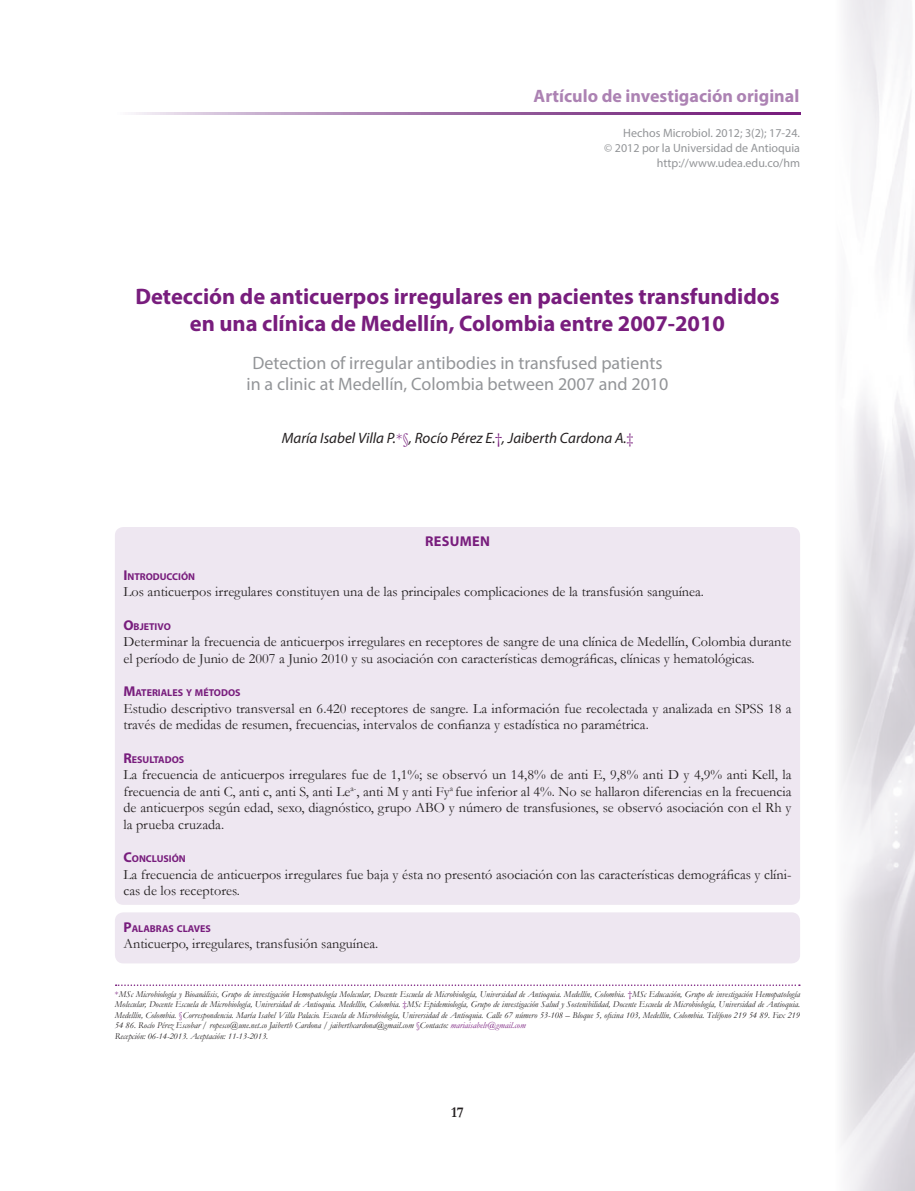
<style>
.page{position:relative;width:915px;height:1191px;background:#fff}
.page>*{position:absolute;margin:0;border:0;box-sizing:border-box;transform-origin:0 0}
.t1{font:700 22.5px/27px "Myriad Pro";color:#781d7d;text-align:center}
.t2{font:18px/21px "Myriad Pro";color:#939598;text-align:center}
.t3{font:700 18px "Myriad Pro";color:#ac82b3}
.t4{font:italic 15px "Myriad Pro";color:#231f20}
.t5{font:700 15px "Garamond";color:#231f20}
.t6{font:14.25px/16.5px "Garamond";color:#231f20}
.t7{font:700 14.25px "Myriad Pro";letter-spacing:.02em;color:#781d7d}
.t8{font:12px/15px "Myriad Pro";color:#939598;text-align:right}
.t9{font:700 10.05px "Myriad Pro";color:#781d7d}
.t10{font:italic 9px/10.5px "Garamond";color:#231f20}
.s1{font-family:"Garamond";font-style:normal;color:#781d7d}
.s2{font-size:14.25px}
.s3{font-style:normal;color:#781d7d}
.s4{color:#781d7d}
</style>
<div class="page">
<svg style="left:134px;top:112px;width:665px;height:2px"></svg>
<svg style="left:116px;top:984px;width:683px;height:2px"></svg>
<div style="left:115px;top:527px;width:684px;height:378px;background:#eee7f1;border-radius:9px"></div>
<div style="left:115px;top:912px;width:684px;height:51px;background:#eee7f1;border-radius:9px"></div>
<p class="t3" style="left:533px;top:84px;width:267px">Artículo de investigación original</p>
<p class="t8" style="left:604px;top:125px;width:197px">Hechos Microbiol. 2012; 3(2); 17-24.<br>© 2012 por la Universidad de Antioquia http://www.udea.edu.co/hm</p>
<h1 class="t1" style="left:135px;top:282px;width:645px">Detección de anticuerpos irregulares en pacientes transfundidos en una clínica de Medellín, Colombia entre 2007-2010</h1>
<p class="t2" style="left:246px;top:352px;width:423px">Detection of irregular antibodies in transfused patients in a clinic at Medellín, Colombia between 2007 and 2010</p>
<p class="t4" style="left:282px;top:429px;width:352px">María Isabel Villa P.<span class="s1">*§</span>, Rocío Pérez E.<span class="s1">†</span>, Jaiberth Cardona A.<span class="s1">‡</span></p>
<p class="t7" style="left:425px;top:532px;width:66px">Resumen</p>
<p class="t9" style="left:123px;top:570px;width:73px"><span class="s2">I</span>NTRODUCCIÓN</p>
<p class="t6" style="left:123px;top:583px;width:582px">Los anticuerpos irregulares constituyen una de las principales complicaciones de la transfusión sanguínea.</p>
<p class="t9" style="left:123px;top:620px;width:49px"><span class="s2">O</span>BJETIVO</p>
<p class="t6" style="left:123px;top:633px;width:669px">Determinar la frecuencia de anticuerpos irregulares en receptores de sangre de una clínica de Medellín, Colombia durante el período de Junio de 2007 a Junio 2010 y su asociación con características demográficas, clínicas y hematológicas.</p>
<p class="t9" style="left:123px;top:686px;width:119px"><span class="s2">M</span>ATERIALES Y MÉTODOS</p>
<p class="t6" style="left:123px;top:699px;width:669px">Estudio descriptivo transversal en 6.420 receptores de sangre. La información fue recolectada y analizada en SPSS 18 a través de medidas de resumen, frecuencias, intervalos de confianza y estadística no paramétrica.</p>
<p class="t9" style="left:123px;top:753px;width:62px"><span class="s2">R</span>ESULTADOS</p>
<p class="t6" style="left:123px;top:766px;width:669px;text-align:justify">La frecuencia de anticuerpos irregulares fue de 1,1%; se observó un 14,8% de anti E, 9,8% anti D y 4,9% anti Kell, la frecuencia de anti C, anti c, anti S, anti Le<sup>a-</sup>, anti M y anti Fy<sup>a</sup> fue inferior al 4%. No se hallaron diferencias en la frecuencia de anticuerpos según edad, sexo, diagnóstico, grupo ABO y número de transfusiones, se observó asociación con el Rh y la prueba cruzada.</p>
<p class="t9" style="left:123px;top:852px;width:64px"><span class="s2">C</span>ONCLUSIÓN</p>
<p class="t6" style="left:123px;top:865px;width:669px">La frecuencia de anticuerpos irregulares fue baja y ésta no presentó asociación con las características demográficas y clíni&shy;cas de los receptores.</p>
<p class="t9" style="left:123px;top:921px;width:89px"><span class="s2">P</span>ALABRAS CLAVES</p>
<p class="t6" style="left:123px;top:935px;width:256px">Anticuerpo, irregulares, transfusión sanguínea.</p>
<p class="t10" style="left:115px;top:988px;width:686px"><span class="s3">*</span>MSc Microbiología y Bioanálisis, Grupo de investigación Hemopatología Molecular, Docente Escuela de Microbiología, Universidad de Antioquia. Medellín, Colombia. <span class="s3">†</span>MSc Educación, Grupo de investigación Hemopatología Molecular, Docente Escuela de Microbiología, Universidad de Antioquia. Medellín, Colombia. <span class="s3">‡</span>MSc Epidemiología, Grupo de investigación Salud y Sostenibilidad, Docente Escuela de Microbiología, Universidad de Antioquia.<br>Medellín, Colombia. <span class="s3">§</span>Correspondencia. María Isabel Villa Palacio. Escuela de Microbiología, Universidad de Antioquia. Calle 67 número 53-108 – Bloque 5, oficina 103, Medellín, Colombia. Teléfono 219 54 89. Fax 219<br>54 86. Rocío Pérez Escobar / ropesco@une.net.co Jaiberth Cardona / jaiberthcardona@gmail.com <span class="s3">§</span>Contacto: <span class="s4">mariaisabelv@gmail.com<br></span>Recepción: 06-14-2013. Aceptación: 11-13-2013.</p>
<p class="t5" style="left:451px;top:1102px;width:14px">17</p>
</div>
